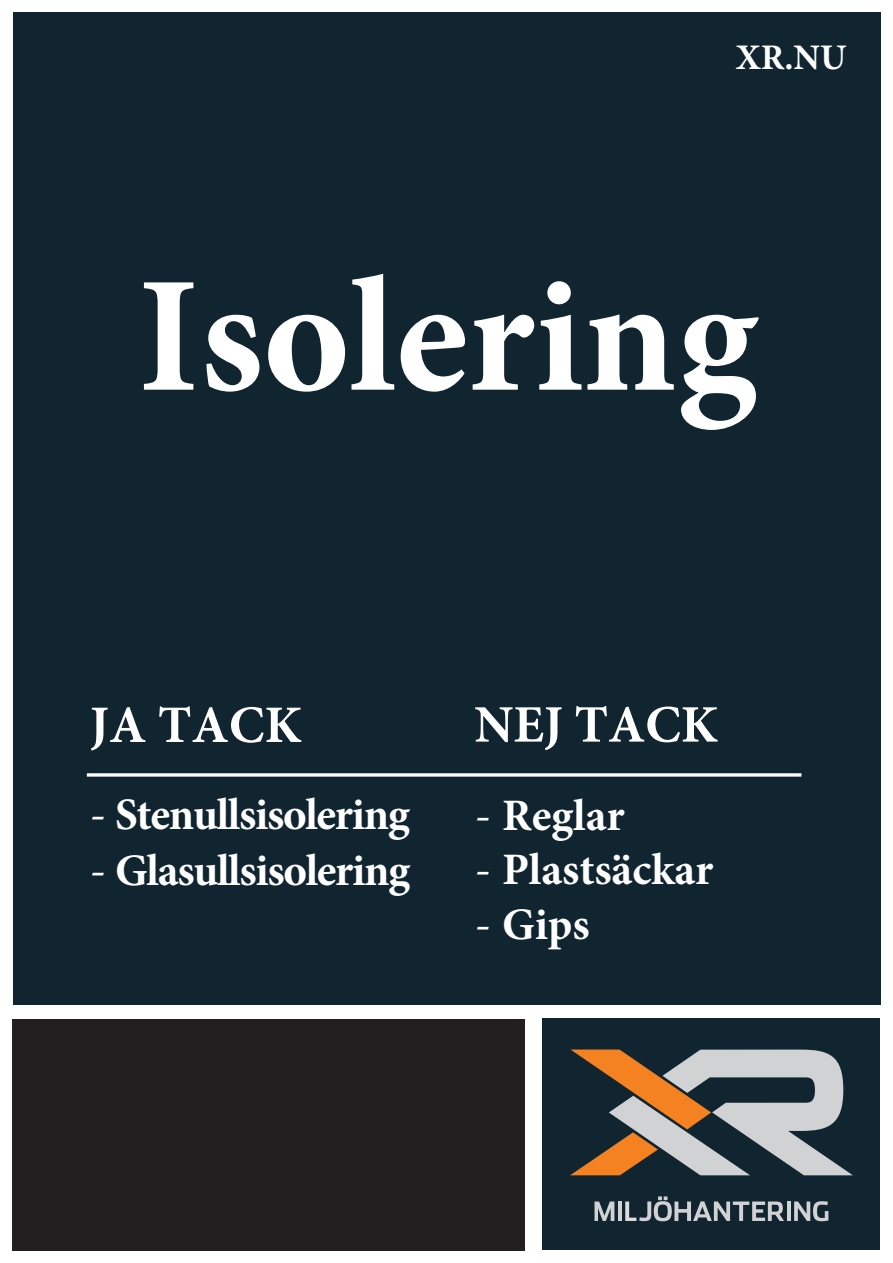
<style>
.page{position:relative;width:893px;height:1263px;background:#fff}
.page>*{position:absolute;margin:0;border:0;box-sizing:border-box;transform-origin:0 0}
.t1{font:700 165px "Minion Pro";color:#fff}
.t2{font:700 52.8px "Minion Pro";color:#fff}
.t3{font:700 45px "Minion Pro";letter-spacing:-.03em;color:#fff}
.t4{font:700 45px "Minion Pro";color:#fff}
.t5{font:700 36px "Minion Pro";color:#fff}
.s1{font-weight:400;font-size:48.3px}
.s2{font-weight:400;font-size:48px}
</style>
<div class="page">
<div style="left:13px;top:13px;width:867px;height:992px;background:#112530"></div>
<div style="left:543px;top:1019px;width:337px;height:231px;background:#112530"></div>
<svg style="left:570px;top:1049px;width:283px;height:126px"></svg>
<hr style="left:618px;top:1201px;width:4px;height:20px;background:#d1d2d4">
<svg style="left:594px;top:1201px;width:20px;height:20px"></svg>
<svg style="left:625px;top:1196px;width:159px;height:25px"></svg>
<hr style="left:787px;top:1201px;width:3px;height:20px;background:#d1d2d4">
<svg style="left:794px;top:1201px;width:34px;height:20px"></svg>
<svg style="left:87px;top:773px;width:714px;height:4px;background:#d9ddde"></svg>
<div style="left:13px;top:1019px;width:511px;height:231px;background:#231f20"></div>
<p class="t5" style="left:736px;top:35px;width:112px">XR.NU</p>
<h1 class="t1" style="left:138px;top:221px;width:622px">Isolering</h1>
<p class="t2" style="left:90px;top:693px;width:213px">JA TACK</p>
<p class="t2" style="left:474px;top:692px;width:245px">NEJ TACK</p>
<p class="t3" style="left:90px;top:783px;width:322px"><span class="s1">-</span> Stenullsisolering</p>
<p class="t3" style="left:90px;top:839px;width:322px"><span class="s1">-</span> Glasullsisolering</p>
<p class="t3" style="left:474px;top:784px;width:152px"><span class="s2">-</span> Reglar</p>
<p class="t4" style="left:474px;top:838px;width:241px"><span class="s2">-</span> Plastsäckar</p>
<p class="t3" style="left:474px;top:892px;width:117px"><span class="s2">-</span> Gips</p>
</div>
